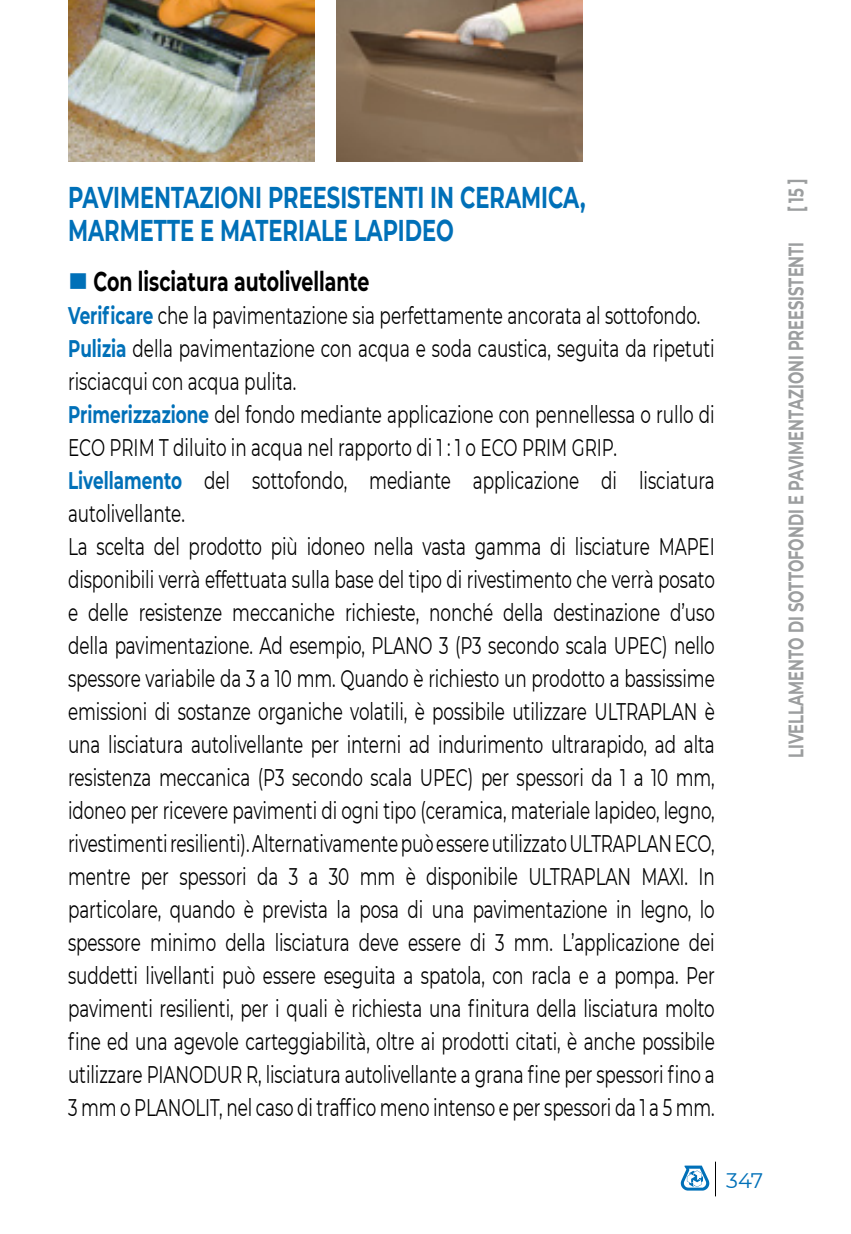
<style>
.page{position:relative;width:851px;height:1234px;background:#fff}
.page>*{position:absolute;margin:0;border:0;box-sizing:border-box;transform-origin:0 0}
.t1{font:700 30px "Montserrat";color:#0070b8;scale:.7 1}
.t2{font:700 27px "Montserrat";color:#000;scale:.7 1}
.t3{font:24px/33px "Montserrat";letter-spacing:-.005em;color:#000;scale:.7 1}
.t4{font:700 21px "Montserrat";color:#9c9e9f;scale:.7 1}
.t5{font:21px "Montserrat";color:#0070b8}
.s1{font-weight:700;color:#0070b8}
</style>
<div class="page">
<svg style="left:680px;top:1165px;width:29px;height:25px"></svg>
<hr style="left:714px;top:1161px;width:2px;height:35px;background:#000">
<img style="left:336px;top:0;width:247px;height:162px">
<img style="left:68px;top:0;width:247px;height:162px">
<p class="t1" style="left:68px;top:175px;width:740px">PAVIMENTAZIONI PREESISTENTI IN CERAMICA,</p>
<p class="t4" style="left:780px;top:212px;width:50px;rotate:-90deg">[ 15 ]</p>
<p class="t1" style="left:68px;top:208px;width:552px">MARMETTE E MATERIALE LAPIDEO</p>
<p class="t2" style="left:94px;top:262px;width:395px">Con lisciatura autolivellante</p>
<p class="t3" style="left:68px;top:298px;width:925px"><span class="s1">Verificare</span> che la pavimentazione sia perfettamente ancorata al sottofondo.<br><span class="s1">Pulizia</span> della pavimentazione con acqua e soda caustica, seguita da ripetuti risciacqui con acqua pulita.<br><span class="s1">Primerizzazione</span> del fondo mediante applicazione con pennellessa o rullo di ECO PRIM T diluito in acqua nel rapporto di 1 : 1 o ECO PRIM GRIP.<br><span class="s1">Livellamento</span> del sottofondo, mediante applicazione di lisciatura autolivellante.<br>La scelta del prodotto più idoneo nella vasta gamma di lisciature MAPEI disponibili verrà effettuata sulla base del tipo di rivestimento che verrà posato e delle resistenze meccaniche richieste, nonché della destinazione d’uso della pavimentazione. Ad esempio, PLANO 3 (P3 secondo scala UPEC) nello spessore variabile da 3 a 10 mm. Quando è richiesto un prodotto a bassissime emissioni di sostanze organiche volatili, è possibile utilizzare ULTRAPLAN è una lisciatura autolivellante per interni ad indurimento ultrarapido, ad alta resistenza meccanica (P3 secondo scala UPEC) per spessori da 1 a 10 mm, idoneo per ricevere pavimenti di ogni tipo (ceramica, materiale lapideo, legno, rivestimenti resilienti). Alternativamente può essere utilizzato ULTRAPLAN ECO, mentre per spessori da 3 a 30 mm è disponibile ULTRAPLAN MAXI. In particolare, quando è prevista la posa di una pavimentazione in legno, lo spessore minimo della lisciatura deve essere di 3 mm. L’applicazione dei suddetti livellanti può essere eseguita a spatola, con racla e a pompa. Per pavimenti resilienti, per i quali è richiesta una finitura della lisciatura molto fine ed una agevole carteggiabilità, oltre ai prodotti citati, è anche possibile utilizzare PIANODUR R, lisciatura autolivellante a grana fine per spessori fino a 3 mm o PLANOLIT, nel caso di traffico meno intenso e per spessori da 1 a 5 mm.</p>
<p class="t4" style="left:780px;top:758px;width:739px;rotate:-90deg">LIVELLAMENTO DI SOTTOFONDI E PAVIMENTAZIONI PREESISTENTI</p>
<p class="t5" style="left:726px;top:1165px;width:39px">347</p>
</div>
